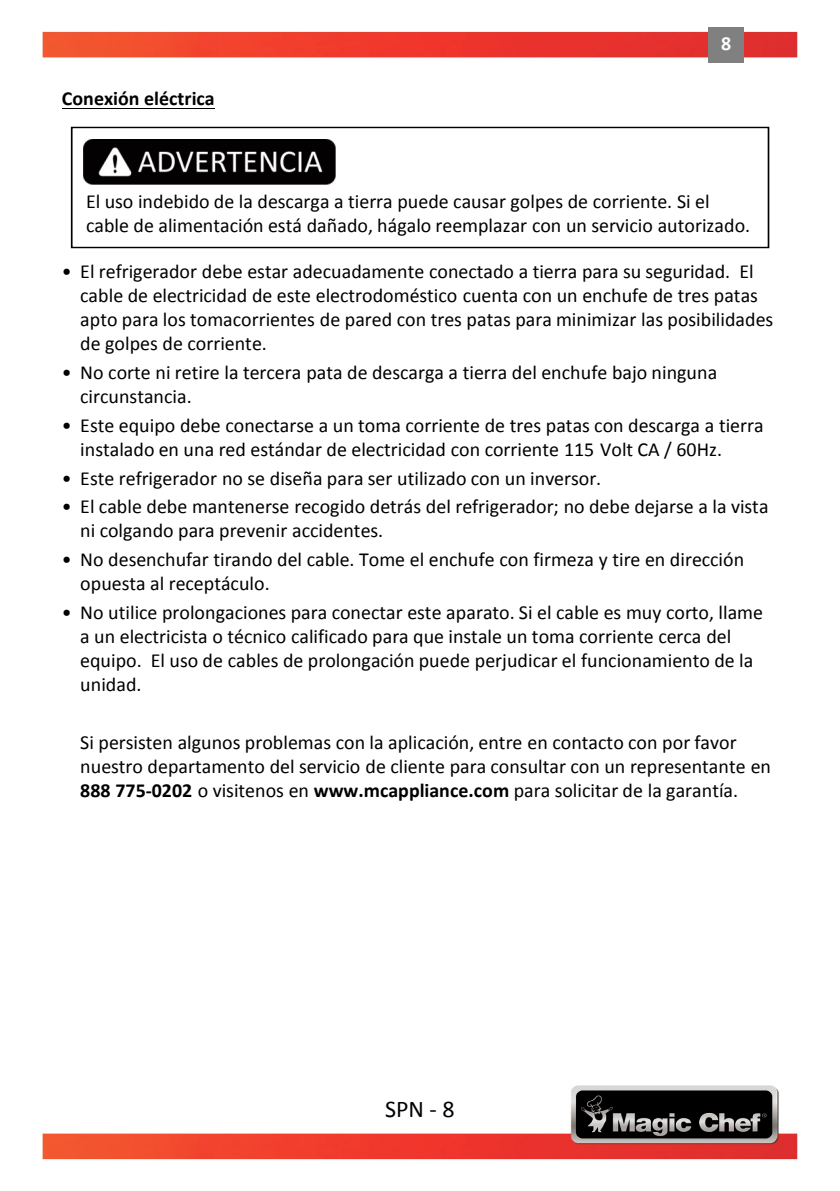
<style>
.page{position:relative;width:840px;height:1191px;background:#fff}
.page>*{position:absolute;margin:0;border:0;box-sizing:border-box;transform-origin:0 0}
.t1{font:24px "Calibri";color:#000}
.t2{font:20px/24px "Calibri";color:#000}
.t3{font:700 20px "Calibri";color:#000}
.t4{font:700 20px "Calibri";color:#fff}
.s1{font-weight:700}
</style>
<div class="page">
<img style="left:42px;top:27px;width:756px;height:1133px">
<div style="left:708px;top:27px;width:35px;height:36px;background:#808080"></div>
<hr style="left:62px;top:108px;width:153px;height:1px;background:#000">
<svg style="left:71px;top:127px;width:697px;height:121px"></svg>
<img style="left:84px;top:139px;width:252px;height:45px">
<p class="t3" style="left:62px;top:86px;width:154px">Conexión eléctrica</p>
<p class="t4" style="left:720px;top:31px;width:12px">8</p>
<p class="t2" style="left:86px;top:188px;width:665px">El uso indebido de la descarga a tierra puede causar golpes de corriente. Si el cable de alimentación está dañado, hágalo reemplazar con un servicio autorizado.</p>
<p class="t2" style="left:80px;top:259px;width:694px;text-indent:-18px">• El refrigerador debe estar adecuadamente conectado a tierra para su seguridad. El cable de electricidad de este electrodoméstico cuenta con un enchufe de tres patas apto para los tomacorrientes de pared con tres patas para minimizar las posibilidades de golpes de corriente.</p>
<p class="t2" style="left:80px;top:359px;width:638px;text-indent:-18px">• No corte ni retire la tercera pata de descarga a tierra del enchufe bajo ninguna circunstancia.</p>
<p class="t2" style="left:80px;top:412px;width:684px;text-indent:-18px">• Este equipo debe conectarse a un toma corriente de tres patas con descarga a tierra instalado en una red estándar de electricidad con corriente 115 Volt CA / 60Hz.</p>
<p class="t2" style="left:62px;top:465px;width:540px">• Este refrigerador no se diseña para ser utilizado con un inversor.</p>
<p class="t2" style="left:80px;top:494px;width:689px;text-indent:-18px">• El cable debe mantenerse recogido detrás del refrigerador; no debe dejarse a la vista ni colgando para prevenir accidentes.</p>
<p class="t2" style="left:80px;top:547px;width:665px;text-indent:-18px">• No desenchufar tirando del cable. Tome el enchufe con firmeza y tire en dirección opuesta al receptáculo.</p>
<p class="t2" style="left:80px;top:599px;width:684px;text-indent:-18px">• No utilice prolongaciones para conectar este aparato. Si el cable es muy corto, llame a un electricista o técnico calificado para que instale un toma corriente cerca del equipo. El uso de cables de prolongación puede perjudicar el funcionamiento de la unidad.</p>
<p class="t2" style="left:80px;top:729px;width:691px">Si persisten algunos problemas con la aplicación, entre en contacto con por favor nuestro departamento del servicio de cliente para consultar con un representante en<br><span class="s1">888 775-0202</span> o visitenos en <span class="s1">www.mcappliance.com</span> para solicitar de la garantía.</p>
<p class="t1" style="left:385px;top:1094px;width:71px">SPN - 8</p>
</div>
